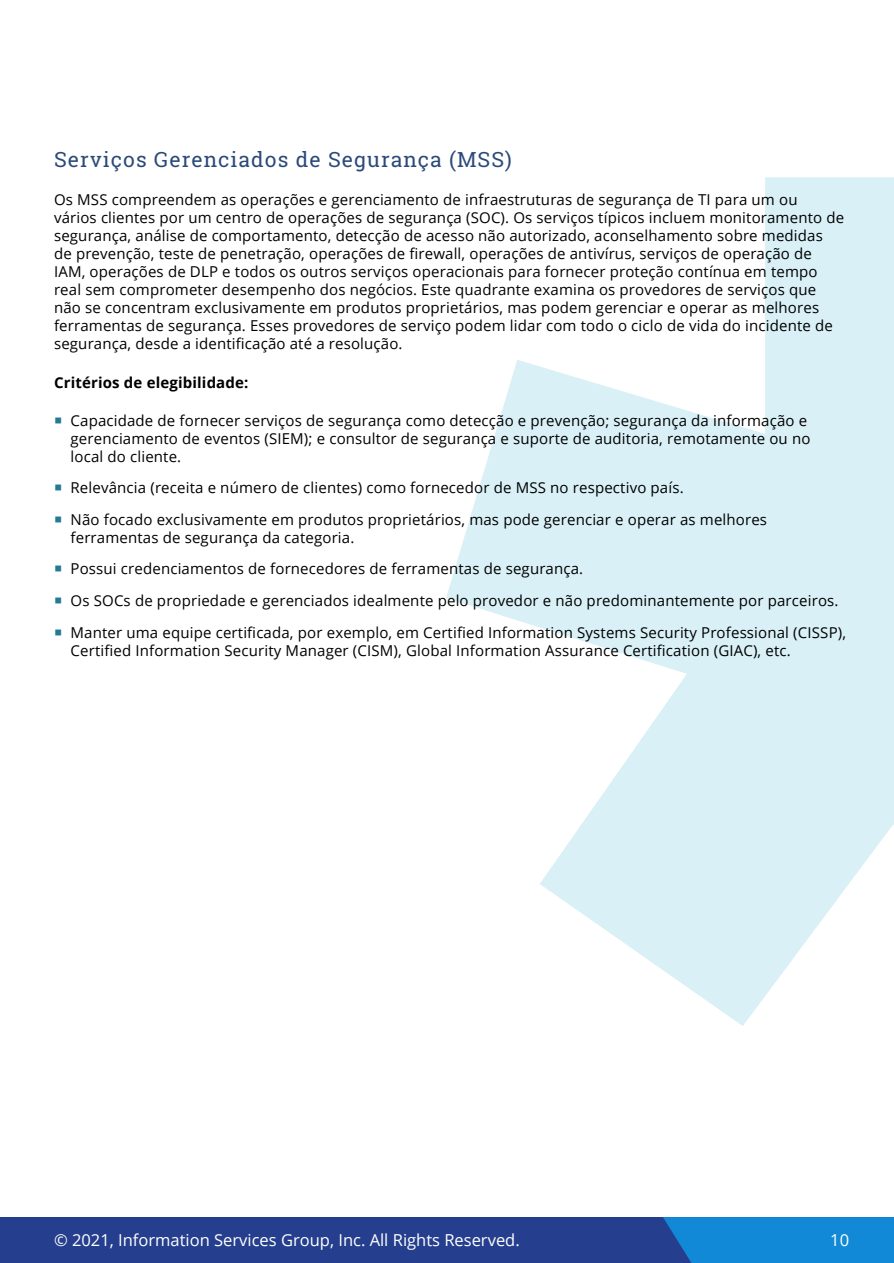
<style>
.page{position:relative;width:894px;height:1263px;background:#fff}
.page>*{position:absolute;margin:0;border:0;box-sizing:border-box;transform-origin:0 0}
.Body_Copy{font:21px "Roboto Slab";letter-spacing:.05em;color:#2b4a79}
.t1{font:16.5px "Open Sans";color:#fff}
.Bullet_Level_1{font:15px/18px "Open Sans";letter-spacing:.01em;color:#000}
.Bullet_Level_1-2{font:700 15px "Open Sans";letter-spacing:.01em;color:#000}
</style>
<div class="page">
<div style="left:0;top:1217px;width:893px;height:46px;background:#253f8e"></div>
<div style="left:663px;top:1217px;width:230px;height:46px;background:#1289d7"></div>
<svg style="left:446px;top:177px;width:447px;height:849px;fill:#d9f0f6"></svg>
<p class="Body_Copy" style="left:54px;top:145px;width:459px">Serviços Gerenciados de Segurança (MSS)</p>
<p class="Bullet_Level_1" style="left:54px;top:190px;width:791px">Os MSS compreendem as operações e gerenciamento de infraestruturas de segurança de TI para um ou<br>vários clientes por um centro de operações de segurança (SOC). Os serviços típicos incluem monitoramento de segurança, análise de comportamento, detecção de acesso não autorizado, aconselhamento sobre medidas de prevenção, teste de penetração, operações de firewall, operações de antivírus, serviços de operação de IAM, operações de DLP e todos os outros serviços operacionais para fornecer proteção contínua em tempo real sem comprometer desempenho dos negócios. Este quadrante examina os provedores de serviços que não se concentram exclusivamente em produtos proprietários, mas podem gerenciar e operar as melhores ferramentas de segurança. Esses provedores de serviço podem lidar com todo o ciclo de vida do incidente de segurança, desde a identificação até a resolução.</p>
<p class="Bullet_Level_1-2" style="left:54px;top:371px;width:196px">Critérios de elegibilidade:</p>
<p class="Bullet_Level_1" style="left:70px;top:411px;width:741px">Capacidade de fornecer serviços de segurança como detecção e prevenção; segurança da informação e gerenciamento de eventos (SIEM); e consultor de segurança e suporte de auditoria, remotamente ou no local do cliente.</p>
<p class="Bullet_Level_1" style="left:70px;top:478px;width:614px">Relevância (receita e número de clientes) como fornecedor de MSS no respectivo país.</p>
<p class="Bullet_Level_1" style="left:70px;top:510px;width:697px">Não focado exclusivamente em produtos proprietários, mas pode gerenciar e operar as melhores ferramentas de segurança da categoria.</p>
<p class="Bullet_Level_1" style="left:70px;top:559px;width:514px">Possui credenciamentos de fornecedores de ferramentas de segurança.</p>
<p class="Bullet_Level_1" style="left:70px;top:591px;width:769px">Os SOCs de propriedade e gerenciados idealmente pelo provedor e não predominantemente por parceiros.</p>
<p class="Bullet_Level_1" style="left:70px;top:622px;width:776px">Manter uma equipe certificada, por exemplo, em Certified Information Systems Security Professional (CISSP),<br>Certified Information Security Manager (CISM), Global Information Assurance Certification (GIAC), etc.</p>
<p class="t1" style="left:54px;top:1229px;width:467px">© 2021, Information Services Group, Inc. All Rights Reserved.</p>
<p class="t1" style="left:830px;top:1229px;width:20px">10</p>
</div>
